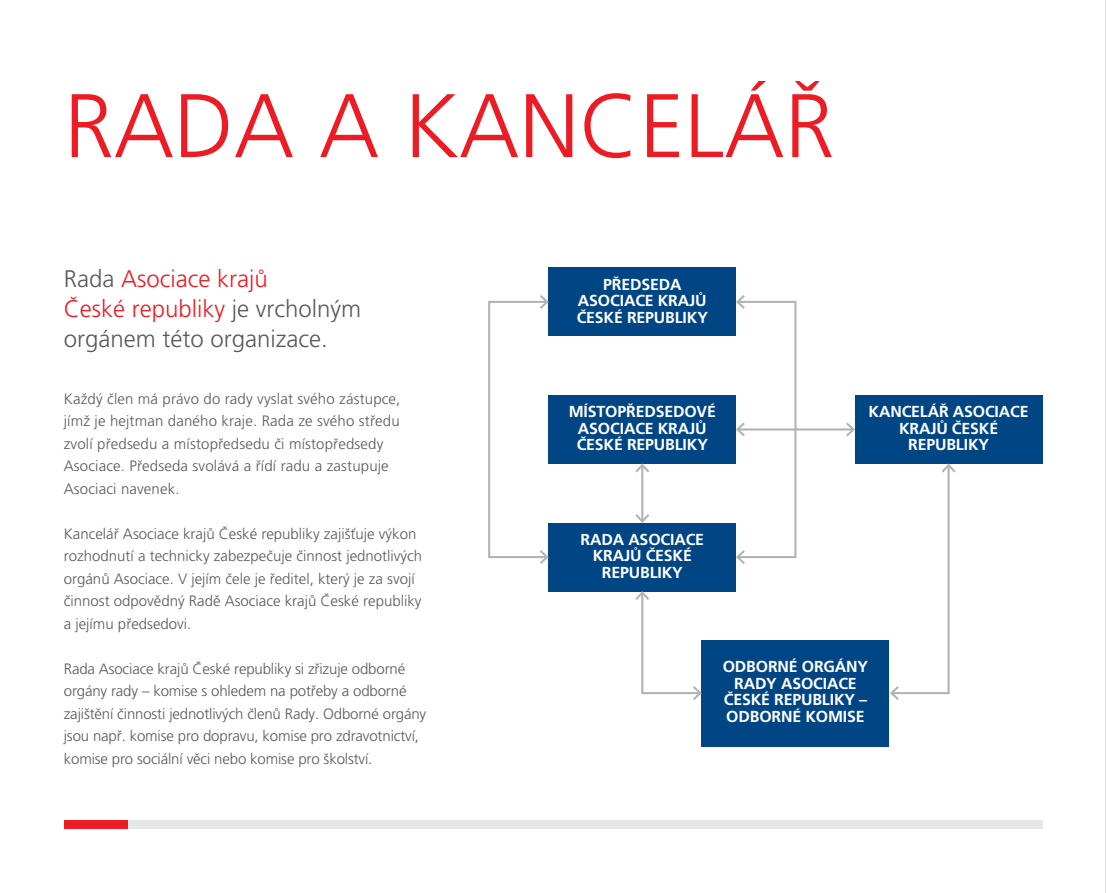
<style>
.page{position:relative;width:1106px;height:893px;background:#fff}
.page>*{position:absolute;margin:0;border:0;box-sizing:border-box;transform-origin:0 0}
.t1{font:300 90px "Frutiger CE";color:#ed1c24}
.t2{font:300 24px/30px "Frutiger CE";color:#58595b}
.t3{font:700 15.9px/16.5px "Frutiger CE";letter-spacing:-.01em;color:#fff;text-align:center}
.t4{font:300 15px/22.5px "Frutiger CE";color:#58595b}
.s1{color:#ed1c24}
</style>
<div class="page">
<div style="left:549px;top:268px;width:187px;height:68px;background:#004685"></div>
<div style="left:549px;top:395px;width:187px;height:68px;background:#004685"></div>
<div style="left:549px;top:523px;width:187px;height:68px;background:#004685"></div>
<div style="left:702px;top:640px;width:187px;height:106px;background:#004685"></div>
<div style="left:855px;top:395px;width:187px;height:68px;background:#004685"></div>
<hr style="left:641px;top:465px;width:2px;height:56px;background:#b2b4b6">
<svg style="left:633px;top:463px;width:18px;height:12px"></svg>
<svg style="left:635px;top:512px;width:14px;height:11px"></svg>
<div style="left:736px;top:428px;width:60px;height:130px;border:2px solid #b2b4b6"></div>
<svg style="left:736px;top:548px;width:11px;height:16px"></svg>
<svg style="left:633px;top:591px;width:70px;height:111px"></svg>
<svg style="left:888px;top:463px;width:69px;height:237px"></svg>
<div style="left:488px;top:301px;width:60px;height:257px;border:2px solid #b2b4b6"></div>
<svg style="left:537px;top:293px;width:12px;height:18px"></svg>
<svg style="left:537px;top:548px;width:12px;height:18px"></svg>
<svg style="left:736px;top:295px;width:119px;height:144px"></svg>
<div style="left:64px;top:821px;width:978px;height:8px;background:#e6e7e8"></div>
<div style="left:64px;top:821px;width:64px;height:8px;background:#ed1c24"></div>
<hr style="left:1105px;top:0;width:1px;height:893px;background:#b2b4b6">
<h1 class="t1" style="left:64px;top:82px;width:772px">RADA A KANCELÁŘ</h1>
<h2 class="t2" style="left:64px;top:265px;width:299px">Rada <span class="s1">Asociace krajů<br>České republiky</span> je vrcholným orgánem této organizace.</h2>
<p class="t4" style="left:64px;top:388px;width:338px">Každý člen má právo do rady vyslat svého zástupce, jímž je hejtman daného kraje. Rada ze svého středu zvolí předsedu a místopředsedu či místopředsedy Asociace. Předseda svolává a řídí radu a zastupuje Asociaci navenek.</p>
<p class="t4" style="left:64px;top:523px;width:360px">Kancelář Asociace krajů České republiky zajišťuje výkon rozhodnutí a technicky zabezpečuje činnost jednotlivých orgánů Asociace. V jejím čele je ředitel, který je za svojí činnost odpovědný Radě Asociace krajů České republiky a jejímu předsedovi.</p>
<p class="t4" style="left:64px;top:658px;width:364px">Rada Asociace krajů České republiky si zřizuje odborné orgány rady – komise s ohledem na potřeby a odborné zajištění činnosti jednotlivých členů Rady. Odborné orgány jsou např. komise pro dopravu, komise pro zdravotnictví, komise pro sociální věci nebo komise pro školství.</p>
<p class="t3" style="left:576px;top:277px;width:133px">PŘEDSEDA<br>ASOCIACE KRAJŮ<br>ČESKÉ REPUBLIKY</p>
<p class="t3" style="left:568px;top:404px;width:149px">MÍSTOPŘEDSEDOVÉ<br>ASOCIACE KRAJŮ<br>ČESKÉ REPUBLIKY</p>
<p class="t3" style="left:868px;top:404px;width:162px">KANCELÁŘ ASOCIACE<br>KRAJŮ ČESKÉ<br>REPUBLIKY</p>
<p class="t3" style="left:580px;top:532px;width:125px">RADA ASOCIACE<br>KRAJŮ ČESKÉ<br>REPUBLIKY</p>
<p class="t3" style="left:722px;top:659px;width:147px">ODBORNÉ ORGÁNY<br>RADY ASOCIACE<br>ČESKÉ REPUBLIKY –<br>ODBORNÉ KOMISE</p>
</div>
